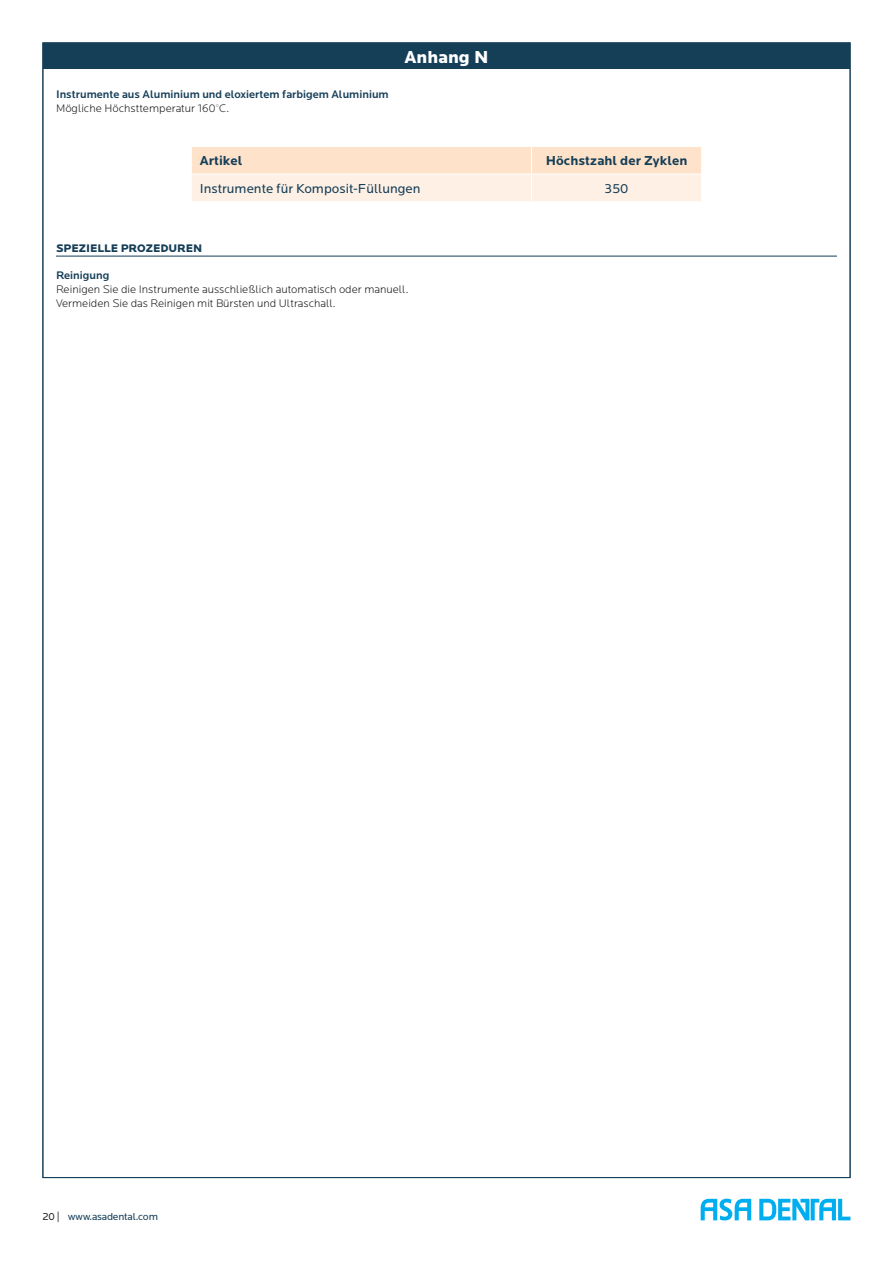
<style>
.page{position:relative;width:893px;height:1263px;background:#fff}
.page>*{position:absolute;margin:0;border:0;box-sizing:border-box;transform-origin:0 0}
.t1{font:900 18px "Locator";color:#fff}
.t2{font:13.5px "Locator";color:#153e57}
.t3{font:700 13.5px "Locator";color:#153e57}
.t4{font:300 11.4px/13.8px "Locator";color:#231f20}
.t5{font:500 11.4px "Locator";color:#153e57}
.t6{font:900 11.4px "Locator";color:#153e57}
.t7{font:10.5px "Locator";letter-spacing:-.02em;color:#153e57}
.s1{color:#231f20}
</style>
<div class="page">
<svg style="left:701px;top:1199px;width:149px;height:21px"></svg>
<div style="left:43px;top:43px;width:807px;height:26px;background:#153e57"></div>
<hr style="left:56px;top:256px;width:781px;height:1px;background:#153e57">
<svg style="left:191px;top:147px;width:511px;height:54px;background:#fee9d7"></svg>
<p class="t5" style="left:56px;top:88px;width:334px">Instrumente aus Aluminium und eloxiertem farbigem Aluminium</p>
<p class="t4" style="left:56px;top:102px;width:175px">Mögliche Höchsttemperatur 160°C.</p>
<h1 class="t1" style="left:404px;top:46px;width:85px">Anhang N</h1>
<p class="t3" style="left:200px;top:153px;width:44px">Artikel</p>
<p class="t3" style="left:546px;top:153px;width:143px">Höchstzahl der Zyklen</p>
<p class="t2" style="left:200px;top:181px;width:222px">Instrumente für Komposit-Füllungen</p>
<p class="t2" style="left:605px;top:181px;width:25px">350</p>
<p class="t6" style="left:56px;top:241px;width:148px">SPEZIELLE PROZEDUREN</p>
<p class="t5" style="left:56px;top:269px;width:55px">Reinigung</p>
<p class="t4" style="left:56px;top:283px;width:354px">Reinigen Sie die Instrumente ausschließlich automatisch oder manuell.<br>Vermeiden Sie das Reinigen mit Bürsten und Ultraschall.</p>
<p class="t7" style="left:43px;top:1211px;width:117px"><span class="s1">20 |</span> www.asadental.com</p>
</div>
